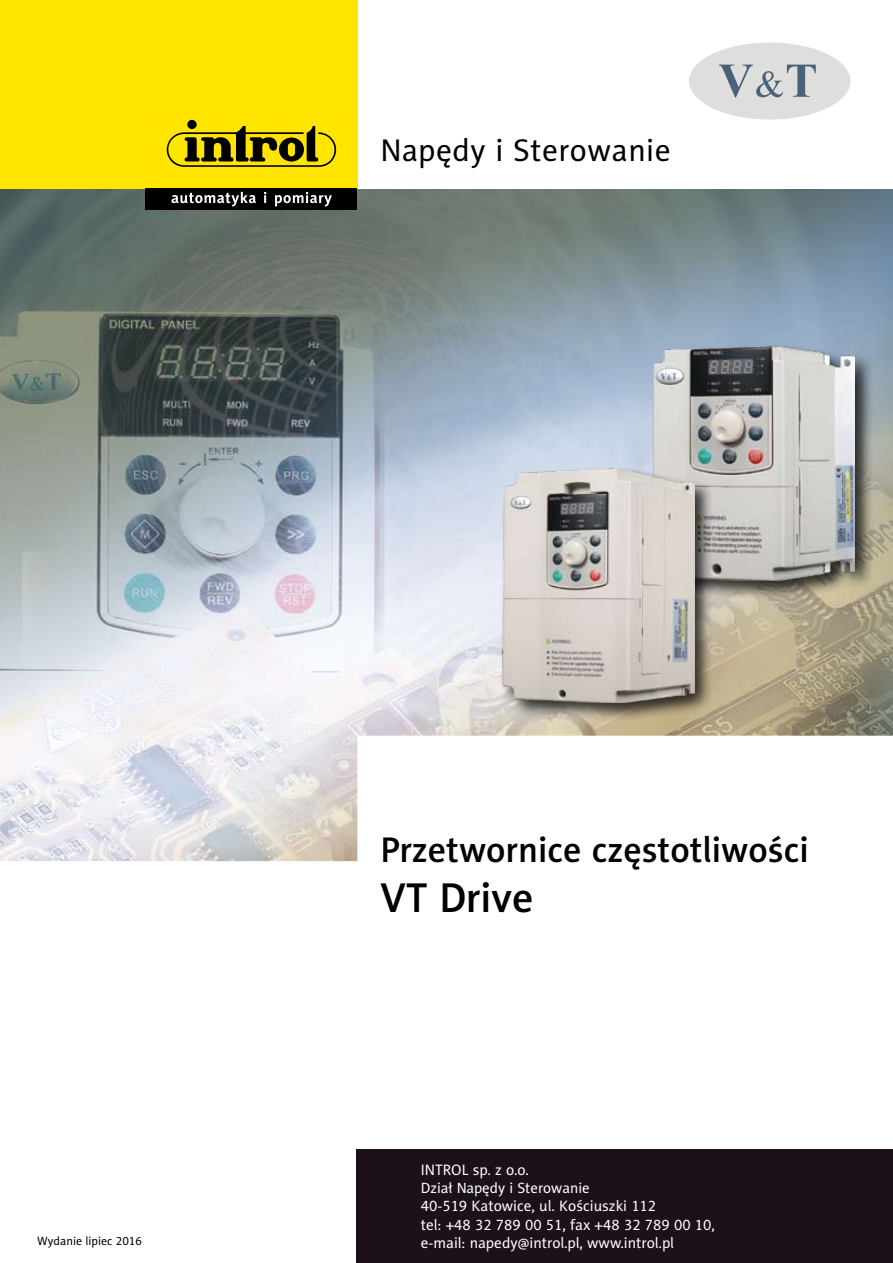
<style>
.page{position:relative;width:893px;height:1263px;background:#fff}
.page>*{position:absolute;margin:0;border:0;box-sizing:border-box;transform-origin:0 0}
.t1{font:42px "Naomi Sans EFN Medium";color:#000}
.t2{font:36px "Naomi Sans EFN Medium";color:#000}
.t3{font:31.65px "Naomi Sans EFN";letter-spacing:.015em;color:#000}
.t4{font:15.3px/18.3px "Naomi Sans EFN";color:#fff}
.t5{font:15px "Naomi Sans EFN";color:#fff}
.t6{font:12px "Naomi Sans EFN";color:#000}
</style>
<div class="page">
<img style="left:0;top:188px;width:893px;height:548px">
<svg style="left:0;top:736px;width:358px;height:527px"></svg>
<div style="left:0;top:0;width:357px;height:188px;background:#ffe600"></div>
<div style="left:146px;top:104px;width:211px;height:85px;background:#ffe500"></div>
<svg style="left:167px;top:120px;width:169px;height:47px"></svg>
<div style="left:146px;top:189px;width:211px;height:21px;background:#000"></div>
<svg style="left:171px;top:192px;width:161px;height:14px"></svg>
<div style="left:357px;top:1149px;width:536px;height:114px;background:#1c1019"></div>
<div style="left:689px;top:43px;width:161px;height:77px;background:#dededc;border-radius:50%"></div>
<svg style="left:719px;top:65px;width:97px;height:32px"></svg>
<div style="left:650px;top:343px;width:231px;height:264px;background:#000;opacity:.75"></div>
<img style="left:653px;top:347px;width:202px;height:233px">
<div style="left:500px;top:465px;width:220px;height:264px;background:#000;opacity:.75"></div>
<img style="left:503px;top:468px;width:191px;height:234px">
<h3 class="t3" style="left:381px;top:131px;width:292px">Napędy i Sterowanie</h3>
<p class="t6" style="left:37px;top:1234px;width:106px">Wydanie lipiec 2016</p>
<h2 class="t2" style="left:381px;top:829px;width:430px">Przetwornice częstotliwości</h2>
<h1 class="t1" style="left:381px;top:874px;width:154px">VT Drive</h1>
<p class="t4" style="left:421px;top:1160px;width:110px">INTROL sp. z o.o.</p>
<p class="t5" style="left:421px;top:1178px;width:170px">Dział Napędy i Sterowanie</p>
<p class="t4" style="left:421px;top:1197px;width:296px">40-519 Katowice, ul. Kościuszki 112<br>tel: +48 32 789 00 51, fax +48 32 789 00 10, e-mail: napedy@introl.pl, www.introl.pl</p>
</div>
